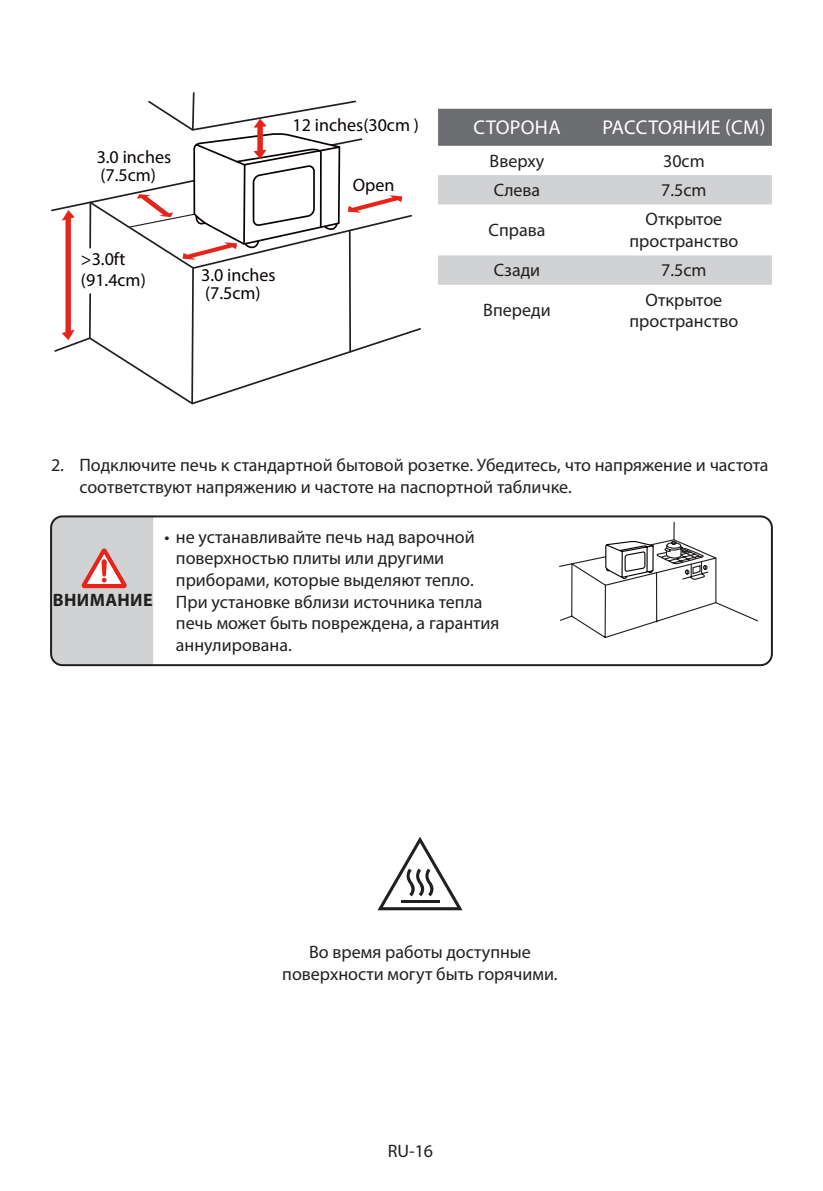
<style>
.page{position:relative;width:823px;height:1191px;background:#fff}
.page>*{position:absolute;margin:0;border:0;box-sizing:border-box;transform-origin:0 0}
.t1{font:20px "Myriad Pro";letter-spacing:.02em;color:#fff}
.t2{font:18px/21.6px "Myriad Pro";color:#231f20;text-align:center}
.t3{font:18px/18.4px "Myriad Pro";color:#080302}
.t4{font:700 18px "Myriad Pro";letter-spacing:.02em;color:#231f20}
</style>
<div class="page">
<div style="left:50px;top:515px;width:722px;height:151px;border:2px solid #231f20;border-radius:11px"></div>
<div style="left:438px;top:109px;width:333px;height:37px;background:#6c6d70"></div>
<svg style="left:438px;top:175px;width:333px;height:110px"></svg>
<svg style="left:51px;top:92px;width:370px;height:312px"></svg>
<svg style="left:559px;top:522px;width:199px;height:116px"></svg>
<svg style="left:377px;top:837px;width:85px;height:73px"></svg>
<svg style="left:51px;top:516px;width:102px;height:149px;background:#cbc4c5"></svg>
<p class="t3" style="left:97px;top:148px;width:76px">3.0 inches (7.5cm)</p>
<p class="t3" style="left:81px;top:248px;width:66px;line-height:21.4px">&gt;3.0ft (91.4cm)</p>
<p class="t3" style="left:292px;top:116px;width:128px">12 inches(30cm )</p>
<p class="t3" style="left:352px;top:175px;width:43px">Open</p>
<p class="t3" style="left:201px;top:265px;width:76px">3.0 inches (7.5cm)</p>
<p class="t1" style="left:473px;top:115px;width:89px">СТОРОНА</p>
<p class="t1" style="left:602px;top:115px;width:164px">РАССТОЯНИЕ (CM)</p>
<p class="t2" style="left:489px;top:149px;width:56px">Вверху</p>
<p class="t2" style="left:662px;top:149px;width:43px">30cm</p>
<p class="t2" style="left:493px;top:179px;width:48px">Слева</p>
<p class="t2" style="left:660px;top:179px;width:47px">7.5cm</p>
<p class="t2" style="left:488px;top:219px;width:58px">Справа</p>
<p class="t2" style="left:629px;top:208px;width:110px">Открытое пространство</p>
<p class="t2" style="left:493px;top:259px;width:48px">Сзади</p>
<p class="t2" style="left:660px;top:259px;width:47px">7.5cm</p>
<p class="t2" style="left:483px;top:299px;width:69px">Впереди</p>
<p class="t2" style="left:629px;top:288px;width:110px">Открытое пространство</p>
<p class="t2" style="left:79px;top:454px;width:690px;text-align:left;text-indent:-28px">2. Подключите печь к стандартной бытовой розетке. Убедитесь, что напряжение и частота соответствуют напряжению и частоте на паспортной табличке.</p>
<p class="t2" style="left:176px;top:526px;width:325px;text-align:left;text-indent:-11px">• не устанавливайте печь над варочной поверхностью плиты или другими приборами, которые выделяют тепло.<br>При установке вблизи источника тепла печь может быть повреждена, а гарантия аннулирована.</p>
<p class="t4" style="left:53px;top:588px;width:101px">ВНИМАНИЕ</p>
<p class="t2" style="left:282px;top:941px;width:277px">Во время работы доступные поверхности могут быть горячими.</p>
<p class="t2" style="left:387px;top:1139px;width:47px">RU-16</p>
</div>
